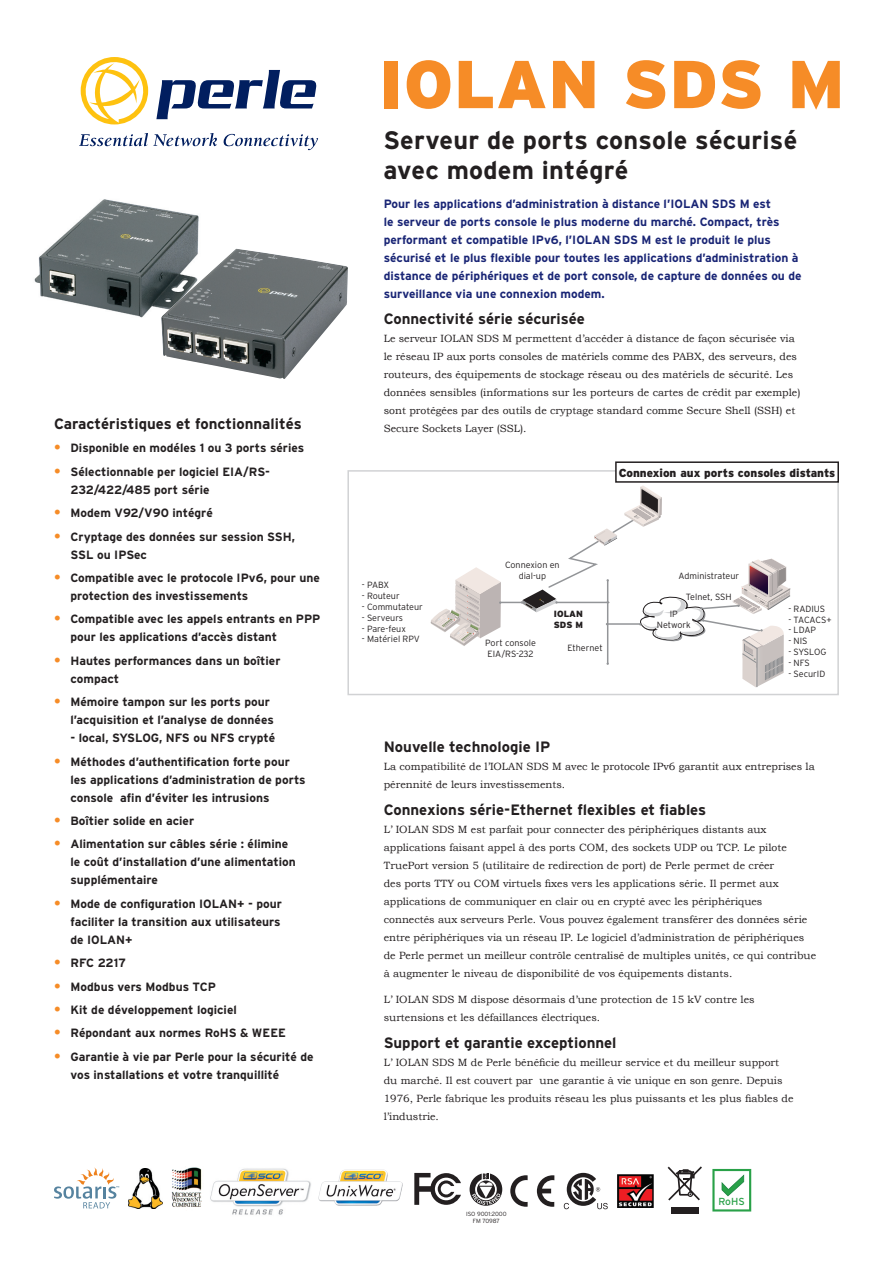
<style>
.page{position:relative;width:893px;height:1263px;background:#fff}
.page>*{position:absolute;margin:0;border:0;box-sizing:border-box;transform-origin:0 0}
.t1{font:900 67.5px "Interstate";letter-spacing:.01em;color:#f68c27}
.t2{font:700 25.2px/30.3px "Interstate";letter-spacing:.01em;color:#231f20}
.t3{font:700 15px "Interstate";color:#231f20}
.t4{font:700 12px/18px "Interstate";color:#231f20}
.t5{font:700 12px/18px "Interstate";color:#192575}
.t6{font:900 11.7px "Interstate";color:#231f20}
.t7{font:10.5px/18px "Bookman Old Style";color:#231f20}
.t8{font:10.2px "Interstate";color:#29a148}
.t9{font:300 9px/10.8px "Interstate";color:#231f20}
.t10{font:900 9px/10.8px "Interstate";color:#231f20}
.t11{font:300 6px "Interstate";color:#231f20}
.s1{font-size:13.5px;color:#f68c27}
</style>
<div class="page">
<div style="left:347px;top:470px;width:492px;height:225px;border:2px solid #d1d2d4"></div>
<hr style="left:500px;top:602px;width:109px;height:1px;background:#939598">
<svg style="left:430px;top:567px;width:71px;height:79px"></svg>
<svg style="left:521px;top:485px;width:269px;height:202px"></svg>
<div style="left:616px;top:462px;width:222px;height:20px;background:#fff"></div>
<div style="left:615px;top:461px;width:224px;height:22px;border:2px solid #231f20"></div>
<img style="left:34px;top:199px;width:165px;height:119px">
<img style="left:161px;top:249px;width:187px;height:130px">
<svg style="left:156px;top:70px;width:161px;height:49px"></svg>
<svg style="left:81px;top:57px;width:67px;height:67px"></svg>
<svg style="left:79px;top:133px;width:138px;height:13px"></svg>
<svg style="left:223px;top:134px;width:95px;height:16px"></svg>
<img style="left:129px;top:1169px;width:34px;height:40px">
<img style="left:171px;top:1167px;width:31px;height:41px">
<img style="left:617px;top:1174px;width:36px;height:34px">
<img style="left:210px;top:1168px;width:101px;height:47px">
<img style="left:318px;top:1169px;width:85px;height:37px">
<svg style="left:537px;top:1175px;width:17px;height:32px"></svg>
<svg style="left:510px;top:1175px;width:18px;height:32px"></svg>
<svg style="left:564px;top:1173px;width:44px;height:36px"></svg>
<svg style="left:414px;top:1173px;width:47px;height:32px"></svg>
<svg style="left:470px;top:1173px;width:32px;height:33px"></svg>
<svg style="left:54px;top:1167px;width:65px;height:41px"></svg>
<div style="left:671px;top:1207px;width:27px;height:6px;background:#231f20"></div>
<svg style="left:667px;top:1166px;width:35px;height:35px"></svg>
<svg style="left:712px;top:1169px;width:39px;height:42px"></svg>
<p class="t3" style="left:54px;top:415px;width:249px">Caractéristiques et fonctionnalités</p>
<p class="t4" style="left:54px;top:439px;width:252px"><span class="s1">•</span> Disponible en modéles 1 ou 3 ports séries</p>
<p class="t4" style="left:70px;top:462px;width:201px;text-indent:-16px"><span class="s1">•</span> Sélectionnable per logiciel EIA/RS-<br>232/422/485 port série</p>
<p class="t4" style="left:54px;top:504px;width:160px"><span class="s1">•</span> Modem V92/V90 intégré</p>
<p class="t4" style="left:70px;top:527px;width:226px;text-indent:-16px"><span class="s1">•</span> Cryptage des données sur session SSH,<br>SSL ou IPSec</p>
<p class="t4" style="left:70px;top:569px;width:251px;text-indent:-16px"><span class="s1">•</span> Compatible avec le protocole IPv6, pour une protection des investissements</p>
<p class="t4" style="left:70px;top:610px;width:251px;text-indent:-16px"><span class="s1">•</span> Compatible avec les appels entrants en PPP pour les applications d’accès distant</p>
<p class="t4" style="left:70px;top:651px;width:211px;text-indent:-16px"><span class="s1">•</span> Hautes performances dans un boîtier compact</p>
<p class="t4" style="left:70px;top:693px;width:205px;text-indent:-16px"><span class="s1">•</span> Mémoire tampon sur les ports pour l’acquisition et l’analyse de données</p>
<p class="t4" style="left:70px;top:729px;width:206px">- local, SYSLOG, NFS ou NFS crypté</p>
<p class="t4" style="left:70px;top:752px;width:237px;text-indent:-16px"><span class="s1">•</span> Méthodes d’authentification forte pour les applications d’administration de ports console afin d’éviter les intrusions</p>
<p class="t4" style="left:54px;top:812px;width:142px"><span class="s1">•</span> Boîtier solide en acier</p>
<p class="t4" style="left:70px;top:835px;width:227px;text-indent:-16px"><span class="s1">•</span> Alimentation sur câbles série : élimine le coût d’installation d’une alimentation supplémentaire</p>
<p class="t4" style="left:70px;top:894px;width:213px;text-align:justify;text-indent:-16px"><span class="s1">•</span> Mode de configuration IOLAN+ - pour faciliter la transition aux utilisateurs de IOLAN+</p>
<p class="t4" style="left:54px;top:954px;width:73px"><span class="s1">•</span> RFC 2217</p>
<p class="t4" style="left:54px;top:977px;width:163px"><span class="s1">•</span> Modbus vers Modbus TCP</p>
<p class="t4" style="left:54px;top:1001px;width:184px"><span class="s1">•</span> Kit de développement logiciel</p>
<p class="t4" style="left:54px;top:1024px;width:233px"><span class="s1">•</span> Répondant aux normes RoHS &amp; WEEE</p>
<p class="t4" style="left:70px;top:1047px;width:245px;text-indent:-16px"><span class="s1">•</span> Garantie à vie par Perle pour la sécurité de vos installations et votre tranquillité</p>
<p class="t1" style="left:380px;top:46px;width:467px">IOLAN SDS M</p>
<p class="t2" style="left:384px;top:125px;width:415px">Serveur de ports console sécurisé avec modem intégré</p>
<p class="t5" style="left:384px;top:194px;width:419px">Pour les applications d’administration à distance l’IOLAN SDS M est<br>le serveur de ports console le plus moderne du marché. Compact, très performant et compatible IPv6, l’IOLAN SDS M est le produit le plus sécurisé et le plus flexible pour toutes les applications d’administration à distance de périphériques et de port console, de capture de données ou de surveillance via une connexion modem.</p>
<p class="t3" style="left:384px;top:311px;width:203px">Connectivité série sécurisée</p>
<p class="t7" style="left:384px;top:330px;width:418px">Le serveur IOLAN SDS M permettent d’accéder à distance de façon sécurisée via le réseau IP aux ports consoles de matériels comme des PABX, des serveurs, des routeurs, des équipements de stockage réseau ou des matériels de sécurité. Les données sensibles (informations sur les porteurs de cartes de crédit par exemple) sont protégées par des outils de cryptage standard comme Secure Shell (SSH) et Secure Sockets Layer (SSL).</p>
<p class="t9" style="left:362px;top:580px;width:29px">- PABX</p>
<p class="t9" style="left:362px;top:591px;width:39px">- Routeur</p>
<p class="t9" style="left:362px;top:601px;width:63px">- Commutateur</p>
<p class="t9" style="left:362px;top:612px;width:43px">- Serveurs</p>
<p class="t9" style="left:362px;top:623px;width:46px">- Pare-feux</p>
<p class="t9" style="left:362px;top:634px;width:60px">- Matériel RPV</p>
<p class="t6" style="left:619px;top:466px;width:218px">Connexion aux ports consoles distants</p>
<p class="t9" style="left:505px;top:559px;width:56px;text-align:center">Connexion en dial-up</p>
<p class="t10" style="left:554px;top:608px;width:31px">IOLAN<br>SDS M</p>
<p class="t9" style="left:485px;top:637px;width:52px">Port console<br>EIA/RS-232</p>
<p class="t9" style="left:567px;top:643px;width:37px">Ethernet</p>
<p class="t9" style="left:678px;top:570px;width:62px">Administrateur</p>
<p class="t9" style="left:686px;top:591px;width:47px">Telnet, SSH</p>
<p class="t9" style="left:670px;top:609px;width:10px">IP</p>
<p class="t9" style="left:657px;top:619px;width:35px">Network</p>
<p class="t9" style="left:788px;top:603px;width:38px">- RADIUS</p>
<p class="t9" style="left:788px;top:614px;width:45px">- TACACS+</p>
<p class="t9" style="left:788px;top:625px;width:29px">- LDAP</p>
<p class="t9" style="left:788px;top:636px;width:21px">- NIS</p>
<p class="t9" style="left:788px;top:646px;width:40px">- SYSLOG</p>
<p class="t9" style="left:788px;top:657px;width:23px">- NFS</p>
<p class="t9" style="left:788px;top:668px;width:38px">- SecurID</p>
<p class="t3" style="left:384px;top:738px;width:168px">Nouvelle technologie IP</p>
<p class="t7" style="left:384px;top:757px;width:433px">La compatibilité de l’IOLAN SDS M avec le protocole IPv6 garantit aux entreprises la pérennité de leurs investissements.</p>
<p class="t3" style="left:384px;top:801px;width:324px">Connexions série-Ethernet flexibles et fiables</p>
<p class="t7" style="left:384px;top:820px;width:434px">L’ IOLAN SDS M est parfait pour connecter des périphériques distants aux applications faisant appel à des ports COM, des sockets UDP ou TCP. Le pilote TruePort version 5 (utilitaire de redirection de port) de Perle permet de créer<br>des ports TTY ou COM virtuels fixes vers les applications série. Il permet aux applications de communiquer en clair ou en crypté avec les périphériques<br>connectés aux serveurs Perle. Vous pouvez également transférer des données série entre périphériques via un réseau IP. Le logiciel d’administration de périphériques de Perle permet un meilleur contrôle centralisé de multiples unités, ce qui contribue à augmenter le niveau de disponibilité de vos équipements distants.</p>
<p class="t7" style="left:384px;top:991px;width:372px">L’ IOLAN SDS M dispose désormais d’une protection de 15 kV contre les surtensions et les défaillances électriques.</p>
<p class="t3" style="left:384px;top:1034px;width:234px">Support et garantie exceptionnel</p>
<p class="t7" style="left:384px;top:1053px;width:411px">L’ IOLAN SDS M de Perle bénéficie du meilleur service et du meilleur support du marché. Il est couvert par une garantie à vie unique en son genre. Depuis 1976, Perle fabrique les produits réseau les plus puissants et les plus fiables de l’industrie.</p>
<p class="t11" style="left:466px;top:1210px;width:42px">ISO 9001:2000</p>
<p class="t11" style="left:473px;top:1218px;width:29px">FM 70987</p>
<p class="t8" style="left:718px;top:1196px;width:28px">RoHS</p>
</div>
